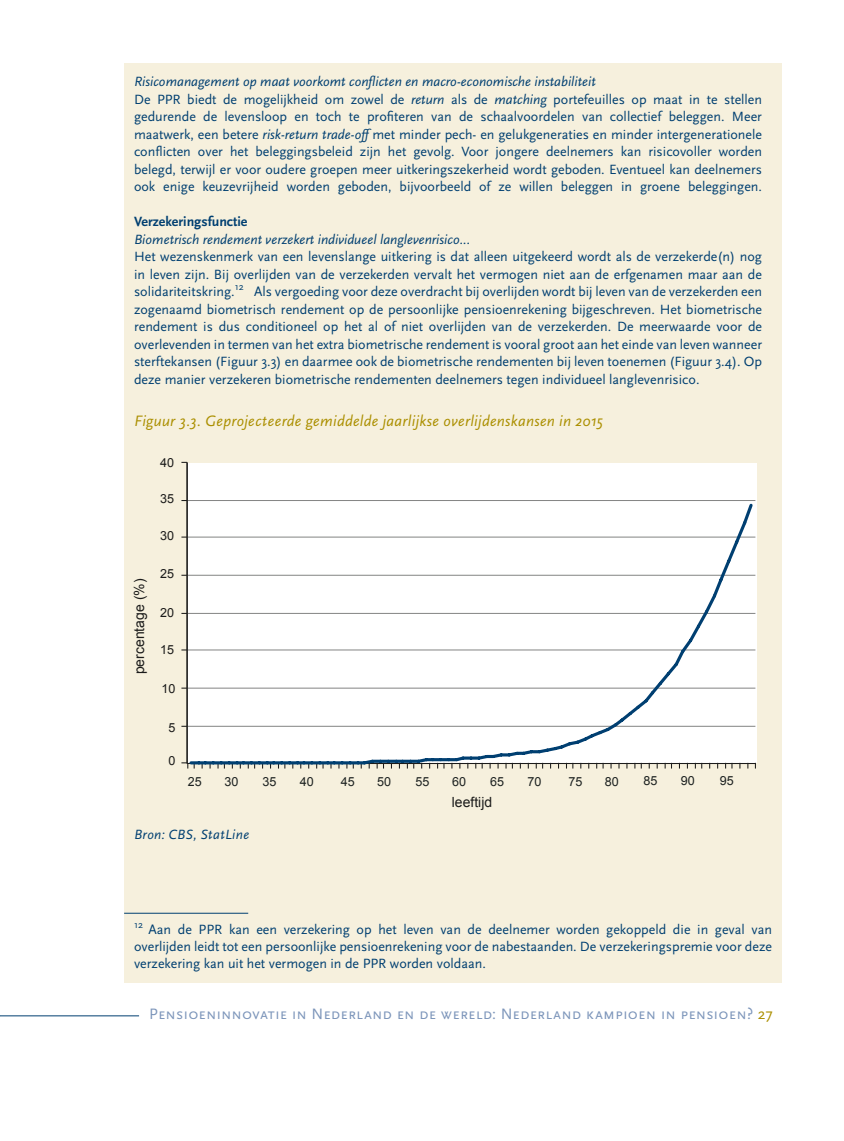
<style>
.page{position:relative;width:844px;height:1141px;background:#fff}
.page>*{position:absolute;margin:0;border:0;box-sizing:border-box;transform-origin:0 0}
.t1{font:15.75px "Scala Sans Caps";letter-spacing:.005em;color:#7c95ba}
.t2{font:italic 15.75px "Scala Sans OT";letter-spacing:.02em;color:#ab8f00}
.t3{font:14px/17.5px "Scala Sans OT";color:#003f71;text-align:justify}
.t4{font:italic 14px "Scala Sans OT";color:#003f71}
.t5{font:14px "Arial";color:#1b1b1a}
.t6{font:700 14px "Scala Sans OT";color:#003f71}
.t7{font:italic 14px "Scala Sans OT";letter-spacing:.025em;color:#003f71}
.t8{font:12.6px "Arial";letter-spacing:.01em;color:#1b1b1a}
.t9{font:12.6px "Arial";color:#1c2120}
.s1{font-style:italic}
.s2{font-family:"Scala Sans OT";color:#ab8f00}
</style>
<div class="page">
<hr style="left:0;top:1016px;width:139px;height:1px;background:#003f71">
<div style="left:124px;top:63px;width:657px;height:920px;background:#f6f0dd"></div>
<div style="left:187px;top:463px;width:569px;height:300px;background:#fff"></div>
<hr style="left:188px;top:726px;width:567px;height:1px;background:#838483">
<hr style="left:188px;top:688px;width:567px;height:1px;background:#838483">
<hr style="left:188px;top:650px;width:567px;height:1px;background:#838483">
<hr style="left:188px;top:613px;width:567px;height:1px;background:#838483">
<hr style="left:188px;top:575px;width:567px;height:1px;background:#838483">
<hr style="left:188px;top:537px;width:567px;height:1px;background:#838483">
<hr style="left:188px;top:500px;width:567px;height:1px;background:#838483">
<hr style="left:186px;top:462px;width:2px;height:301px;background:#1b1b1a">
<svg style="left:181px;top:762px;width:14px;height:7px"></svg>
<svg style="left:188px;top:503px;width:566px;height:264px"></svg>
<hr style="left:124px;top:913px;width:124px;height:1px;background:#003f71">
<p class="t3" style="left:134px;top:73px;width:629px;text-align:left"><span class="s1">Risicomanagement op maat voorkomt conflicten en macro-economische instabiliteit<br></span>De PPR biedt de mogelijkheid om zowel de <span class="s1">return</span> als de <span class="s1">matching</span> portefeuilles op maat in te stellen gedurende de levensloop en toch te profiteren van de schaalvoordelen van collectief beleggen. Meer maatwerk, een betere <span class="s1">risk-return trade-off</span>met minder pech- en gelukgeneraties en minder intergenerationele conflicten over het beleggingsbeleid zijn het gevolg. Voor jongere deelnemers kan risicovoller worden belegd, terwijl er voor oudere groepen meer uitkeringszekerheid wordt geboden. Eventueel kan deelnemers ook enige keuzevrijheid worden geboden, bijvoorbeeld of ze willen beleggen in groene beleggingen.</p>
<p class="t6" style="left:134px;top:214px;width:115px">Verzekeringsfunctie</p>
<p class="t4" style="left:134px;top:231px;width:337px">Biometrisch rendement verzekert individueel langlevenrisico...</p>
<p class="t3" style="left:134px;top:248px;width:629px">Het wezenskenmerk van een levenslange uitkering is dat alleen uitgekeerd wordt als de verzekerde(n) nog in leven zijn. Bij overlijden van de verzekerden vervalt het vermogen niet aan de erfgenamen maar aan de solidariteitskring.<sup>12</sup> Als vergoeding voor deze overdracht bij overlijden wordt bij leven van de verzekerden een zogenaamd biometrisch rendement op de persoonlijke pensioenrekening bijgeschreven. Het biometrische rendement is dus conditioneel op het al of niet overlijden van de verzekerden. De meerwaarde voor de overlevenden in termen van het extra biometrische rendement is vooral groot aan het einde van leven wanneer sterftekansen (Figuur 3.3) en daarmee ook de biometrische rendementen bij leven toenemen (Figuur 3.4). Op deze manier verzekeren biometrische rendementen deelnemers tegen individueel langlevenrisico.</p>
<p class="t2" style="left:134px;top:412px;width:470px">Figuur 3.3. Geprojecteerde gemiddelde jaarlijkse overlijdenskansen in 2015</p>
<p class="t8" style="left:160px;top:454px;width:15px">40</p>
<p class="t8" style="left:160px;top:491px;width:15px">35</p>
<p class="t8" style="left:134px;top:660px;width:97px;rotate:-90deg">Percentages (%)</p>
<p class="t5" style="left:130px;top:674px;width:97px;rotate:-90deg">percentage (%)</p>
<p class="t8" style="left:160px;top:528px;width:15px">30</p>
<p class="t8" style="left:160px;top:565px;width:15px">25</p>
<p class="t8" style="left:160px;top:605px;width:15px">20</p>
<p class="t8" style="left:160px;top:642px;width:15px">15</p>
<p class="t8" style="left:161px;top:680px;width:15px">10</p>
<p class="t8" style="left:168px;top:719px;width:8px">5</p>
<p class="t8" style="left:168px;top:752px;width:8px">0</p>
<p class="t9" style="left:188px;top:773px;width:15px">25</p>
<p class="t9" style="left:224px;top:773px;width:15px">30</p>
<p class="t9" style="left:262px;top:773px;width:15px">35</p>
<p class="t9" style="left:300px;top:773px;width:15px">40</p>
<p class="t9" style="left:341px;top:773px;width:15px">45</p>
<p class="t9" style="left:377px;top:773px;width:15px">50</p>
<p class="t9" style="left:415px;top:773px;width:15px">55</p>
<p class="t9" style="left:452px;top:773px;width:15px">60</p>
<p class="t9" style="left:490px;top:773px;width:15px">65</p>
<p class="t9" style="left:527px;top:773px;width:15px">70</p>
<p class="t9" style="left:568px;top:773px;width:15px">75</p>
<p class="t9" style="left:604px;top:773px;width:15px">80</p>
<p class="t9" style="left:643px;top:773px;width:15px">85</p>
<p class="t9" style="left:680px;top:773px;width:15px">90</p>
<p class="t9" style="left:719px;top:773px;width:15px">95</p>
<p class="t5" style="left:451px;top:793px;width:42px">leeftijd</p>
<p class="t8" style="left:451px;top:802px;width:43px">Leeftijd</p>
<p class="t7" style="left:134px;top:827px;width:117px">Bron: CBS, StatLine</p>
<p class="t3" style="left:134px;top:922px;width:639px;line-height:16.8px"><sup>12</sup> Aan de PPR kan een verzekering op het leven van de deelnemer worden gekoppeld die in geval van overlijden leidt tot een persoonlijke pensioenrekening voor de nabestaanden. De verzekeringspremie voor deze verzekering kan uit het vermogen in de PPR worden voldaan.</p>
<p class="t1" style="left:149px;top:1005px;width:625px">Pensioeninnovatie in Nederland en de wereld: Nederland kampioen in pensioen? <span class="s2">27</span></p>
</div>
